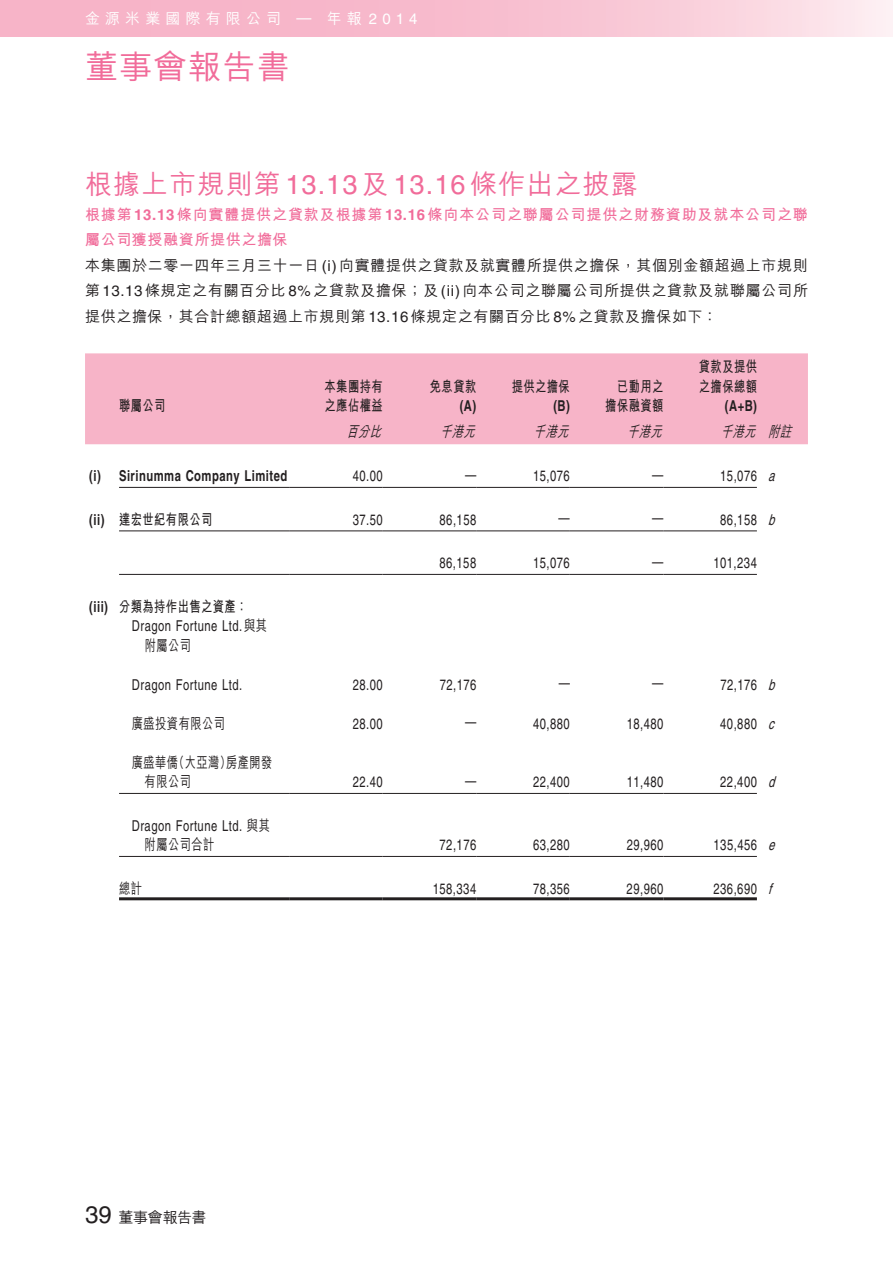
<style>
.page{position:relative;width:893px;height:1263px;background:#fff}
.page>*{position:absolute;margin:0;border:0;box-sizing:border-box;transform-origin:0 0}
.t1{font:500 33px "M Hei HK";letter-spacing:.04em;color:#f16c9a}
.t2{font:500 27px "M Hei HK";letter-spacing:.04em;color:#f16c9a}
.t3{font:24px "Helvetica";color:#231f20}
.t4{font:15px "Helvetica";letter-spacing:.04em;color:#231f20;scale:.75 1}
.t5{font:500 15px/25.5px "M Hei HK";letter-spacing:.045em;color:#231f20}
.t6{font:700 15px/19.5px "M Hei HK";letter-spacing:.04em;color:#231f20;scale:.75 1}
.t7{font:700 15px "Helvetica";letter-spacing:.04em;color:#231f20;scale:.75 1}
.t8{font:500 15px "M Hei HK";letter-spacing:.045em;color:#231f20;scale:.75 1}
.t9{font:italic 500 15px "M Hei HK";color:#231f20;scale:.75 1}
.t10{font:500 15px "M Hei HK";letter-spacing:.34em;color:#fff}
.t11{font:italic 15px "Helvetica";color:#231f20;scale:.75 1}
.t12{font:15px "Helvetica";color:#fff}
.s1{font-family:"Helvetica";font-weight:400}
.s2{font-weight:700;color:#f16c9a}
.s3{font-family:"Helvetica";font-weight:700;color:#f16c9a}
.s4{font-family:"M Hei HK";font-weight:500}
</style>
<div class="page">
<svg style="left:0;top:0;width:893px;height:36px;background:#f8c3d2"></svg>
<div style="left:85px;top:353px;width:723px;height:91px;background:#f7b4c8"></div>
<hr style="left:119px;top:487px;width:170px;height:1px;background:#231f20">
<hr style="left:289px;top:487px;width:94px;height:1px;background:#231f20">
<hr style="left:383px;top:487px;width:93px;height:1px;background:#231f20">
<hr style="left:476px;top:487px;width:94px;height:1px;background:#231f20">
<hr style="left:570px;top:487px;width:93px;height:1px;background:#231f20">
<hr style="left:663px;top:487px;width:94px;height:1px;background:#231f20">
<hr style="left:119px;top:530px;width:170px;height:1px;background:#231f20">
<hr style="left:289px;top:530px;width:94px;height:1px;background:#231f20">
<hr style="left:383px;top:530px;width:93px;height:1px;background:#231f20">
<hr style="left:476px;top:530px;width:94px;height:1px;background:#231f20">
<hr style="left:570px;top:530px;width:93px;height:1px;background:#231f20">
<hr style="left:663px;top:530px;width:94px;height:1px;background:#231f20">
<hr style="left:119px;top:574px;width:170px;height:1px;background:#231f20">
<hr style="left:289px;top:574px;width:94px;height:1px;background:#231f20">
<hr style="left:383px;top:574px;width:93px;height:1px;background:#231f20">
<hr style="left:476px;top:574px;width:94px;height:1px;background:#231f20">
<hr style="left:570px;top:574px;width:93px;height:1px;background:#231f20">
<hr style="left:663px;top:574px;width:94px;height:1px;background:#231f20">
<hr style="left:119px;top:793px;width:170px;height:1px;background:#231f20">
<hr style="left:289px;top:793px;width:94px;height:1px;background:#231f20">
<hr style="left:383px;top:793px;width:93px;height:1px;background:#231f20">
<hr style="left:476px;top:793px;width:94px;height:1px;background:#231f20">
<hr style="left:570px;top:793px;width:93px;height:1px;background:#231f20">
<hr style="left:663px;top:793px;width:94px;height:1px;background:#231f20">
<hr style="left:119px;top:856px;width:170px;height:1px;background:#231f20">
<hr style="left:289px;top:856px;width:94px;height:1px;background:#231f20">
<hr style="left:383px;top:856px;width:93px;height:1px;background:#231f20">
<hr style="left:476px;top:856px;width:94px;height:1px;background:#231f20">
<hr style="left:570px;top:856px;width:93px;height:1px;background:#231f20">
<hr style="left:663px;top:856px;width:94px;height:1px;background:#231f20">
<hr style="left:119px;top:897px;width:170px;height:3px;background:#231f20">
<hr style="left:289px;top:897px;width:94px;height:3px;background:#231f20">
<hr style="left:383px;top:897px;width:93px;height:3px;background:#231f20">
<hr style="left:476px;top:897px;width:94px;height:3px;background:#231f20">
<hr style="left:570px;top:897px;width:93px;height:3px;background:#231f20">
<hr style="left:663px;top:897px;width:94px;height:3px;background:#231f20">
<p class="t10" style="left:85px;top:8px;width:198px">金源米業國際有限公司</p>
<p class="t12" style="left:296px;top:9px;width:16px">—</p>
<h1 class="t1" style="left:85px;top:43px;width:206px">董事會報告書</h1>
<p class="t10" style="left:327px;top:8px;width:37px">年報</p>
<p class="t12" style="left:369px;top:10px;width:50px">2 0 1 4</p>
<h2 class="t2" style="left:85px;top:165px;width:554px">根據上市規則第<span class="s1">13.13</span> 及 <span class="s1">13.16</span> 條作出之披露</h2>
<p class="t5" style="left:85px;top:200px;width:724px"><span class="s2">根據第</span><span class="s3">13.13</span><span class="s2">條向實體提供之貸款及根據第</span><span class="s3">13.16</span><span class="s2">條向本公司之聯屬公司提供之財務資助及就本公司之聯屬公司獲授融資所提供之擔保<br></span>本集團於二零一四年三月三十一日 <span class="s1">)i(</span> 向實體提供之貸款及就實體所提供之擔保，其個別金額超過上市規則第<span class="s1">13.13</span> 條規定之有關百分比 <span class="s1">8%</span> 之貸款及擔保；及<span class="s1">( )i i</span> 向本公司之聯屬公司所提供之貸款及就聯屬公司所提供之擔保，其合計總額超過上市規則第<span class="s1">13.16</span> 條規定之有關百分比 <span class="s1">8%</span> 之貸款及擔保如下 ﹕</p>
<p class="t6" style="left:119px;top:395px;width:63px">聯屬公司</p>
<p class="t6" style="left:325px;top:375px;width:79px">本集團持有之應佔權益</p>
<p class="t6" style="left:430px;top:375px;width:63px">免息貸款</p>
<p class="t7" style="left:460px;top:397px;width:24px">(A(</p>
<p class="t6" style="left:512px;top:375px;width:79px">提供之擔保</p>
<p class="t7" style="left:553px;top:397px;width:24px">(B(</p>
<p class="t6" style="left:605px;top:375px;width:79px;text-align:right">已動用之擔保融資額</p>
<p class="t6" style="left:699px;top:356px;width:79px">貸款及提供之擔保總額</p>
<p class="t7" style="left:725px;top:397px;width:44px">(B+A(</p>
<p class="t9" style="left:346px;top:421px;width:55px">百分比</p>
<p class="t9" style="left:440px;top:421px;width:55px">千港元</p>
<p class="t9" style="left:534px;top:421px;width:55px">千港元</p>
<p class="t9" style="left:627px;top:421px;width:55px">千港元</p>
<p class="t9" style="left:721px;top:421px;width:55px">千港元</p>
<p class="t9" style="left:768px;top:421px;width:39px">附註</p>
<p class="t7" style="left:89px;top:467px;width:17px">)i(</p>
<p class="t7" style="left:119px;top:467px;width:226px">Sirinumma Company Limited</p>
<p class="t4" style="left:353px;top:467px;width:42px">40.00</p>
<p class="t4" style="left:465px;top:466px;width:16px">—</p>
<p class="t4" style="left:533px;top:467px;width:51px">15,076</p>
<p class="t4" style="left:652px;top:466px;width:16px">—</p>
<p class="t4" style="left:720px;top:467px;width:51px">15,076</p>
<p class="t11" style="left:768px;top:467px;width:16px">a</p>
<p class="t7" style="left:89px;top:510px;width:22px">)i i(</p>
<p class="t6" style="left:119px;top:508px;width:126px">達宏世紀有限公司</p>
<p class="t4" style="left:353px;top:511px;width:42px">37.50</p>
<p class="t4" style="left:440px;top:511px;width:51px">86,158</p>
<p class="t4" style="left:559px;top:509px;width:16px">—</p>
<p class="t4" style="left:652px;top:509px;width:16px">—</p>
<p class="t4" style="left:720px;top:511px;width:51px">86,158</p>
<p class="t11" style="left:768px;top:511px;width:16px">b</p>
<p class="t4" style="left:439px;top:554px;width:51px">86,158</p>
<p class="t4" style="left:533px;top:554px;width:51px">15,076</p>
<p class="t4" style="left:652px;top:553px;width:16px">—</p>
<p class="t4" style="left:713px;top:554px;width:59px">101,234</p>
<p class="t7" style="left:89px;top:597px;width:27px">(iii)</p>
<p class="t6" style="left:119px;top:595px;width:173px">分類為持作出售之資產：</p>
<p class="t4" style="left:132px;top:617px;width:182px">Dragon Fortune Ltd.<span class="s4">與其</span></p>
<p class="t8" style="left:145px;top:634px;width:63px">附屬公司</p>
<p class="t4" style="left:132px;top:676px;width:149px">Dragon Fortune Ltd.</p>
<p class="t4" style="left:353px;top:676px;width:42px">28.00</p>
<p class="t4" style="left:440px;top:676px;width:51px">72,176</p>
<p class="t4" style="left:559px;top:674px;width:16px">—</p>
<p class="t4" style="left:652px;top:674px;width:16px">—</p>
<p class="t4" style="left:720px;top:676px;width:51px">72,176</p>
<p class="t11" style="left:768px;top:676px;width:16px">b</p>
<p class="t8" style="left:132px;top:712px;width:126px">廣盛投資有限公司</p>
<p class="t8" style="left:173px;top:751px;width:134px">（大亞灣房產開發</p>
<p class="t8" style="left:132px;top:751px;width:63px">廣盛華僑</p>
<p class="t8" style="left:220px;top:751px;width:16px">）</p>
<p class="t4" style="left:353px;top:715px;width:42px">28.00</p>
<p class="t4" style="left:465px;top:713px;width:16px">—</p>
<p class="t4" style="left:533px;top:715px;width:51px">40,880</p>
<p class="t4" style="left:627px;top:715px;width:51px">18,480</p>
<p class="t4" style="left:720px;top:715px;width:51px">40,880</p>
<p class="t11" style="left:768px;top:715px;width:15px">c</p>
<p class="t8" style="left:145px;top:771px;width:63px">有限公司</p>
<p class="t4" style="left:132px;top:817px;width:186px">Dragon Fortune Ltd. <span class="s4">與其</span></p>
<p class="t4" style="left:353px;top:773px;width:42px">22.40</p>
<p class="t4" style="left:465px;top:772px;width:16px">—</p>
<p class="t4" style="left:533px;top:773px;width:51px">22,400</p>
<p class="t4" style="left:627px;top:773px;width:51px">11,480</p>
<p class="t4" style="left:720px;top:773px;width:51px">22,400</p>
<p class="t11" style="left:768px;top:773px;width:16px">d</p>
<p class="t8" style="left:145px;top:834px;width:95px">附屬公司合計</p>
<p class="t4" style="left:440px;top:836px;width:51px">72,176</p>
<p class="t4" style="left:533px;top:836px;width:51px">63,280</p>
<p class="t4" style="left:627px;top:836px;width:51px">29,960</p>
<p class="t4" style="left:713px;top:836px;width:59px">135,456</p>
<p class="t11" style="left:768px;top:836px;width:16px">e</p>
<p class="t8" style="left:119px;top:877px;width:32px">總計</p>
<p class="t4" style="left:433px;top:880px;width:59px">158,334</p>
<p class="t4" style="left:533px;top:880px;width:51px">78,356</p>
<p class="t4" style="left:627px;top:880px;width:51px">29,960</p>
<p class="t4" style="left:713px;top:880px;width:59px">236,690</p>
<p class="t11" style="left:768px;top:880px;width:12px">f</p>
<h3 class="t3" style="left:85px;top:1201px;width:28px">39</h3>
<p class="t5" style="left:118px;top:1203px;width:90px">董事會報告書</p>
</div>
